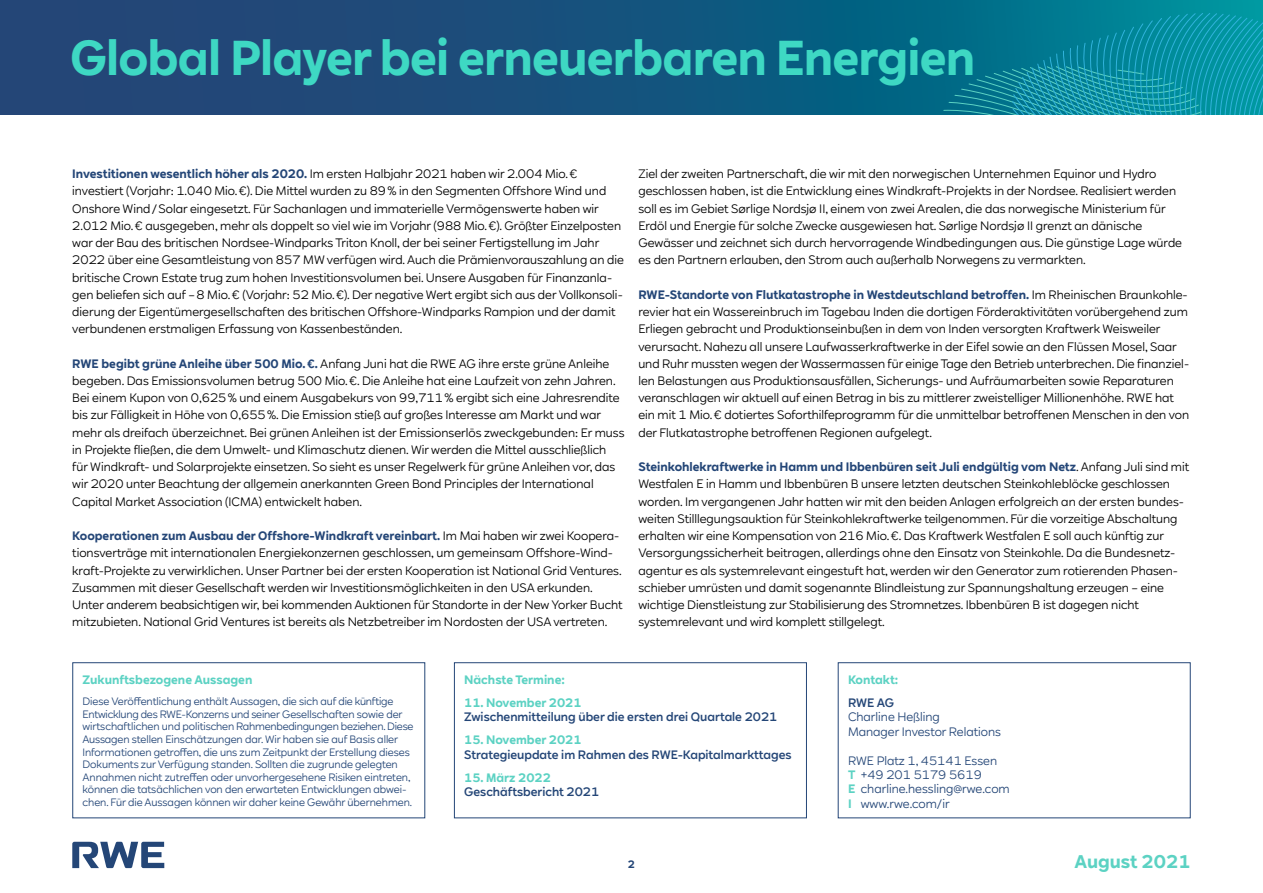
<style>
.page{position:relative;width:1263px;height:893px;background:#fff}
.page>*{position:absolute;margin:0;border:0;box-sizing:border-box;transform-origin:0 0}
.t1{font:700 48px "RWE Sans";letter-spacing:-.02em;color:#3ed8c3}
.t2{font:700 18px "RWE Sans";color:#5cd2c3}
.t3{font:12px/17.2px "RWE Sans";color:#000}
.t4{font:500 12px "RWE Sans";color:#244677}
.t5{font:12px/14.4px "RWE Sans";color:#244677}
.t6{font:700 12px "RWE Sans";color:#5cd2c3}
.t7{font:10.5px/12.6px "RWE Sans";letter-spacing:-.005em;color:#244677}
.t8{font:700 10.5px "RWE Sans";color:#244677}
.s1{font-weight:700;color:#244677}
.s2{font-weight:700;color:#5cd2c3}
</style>
<div class="page">
<svg style="left:0;top:0;width:1263px;height:115px;background:#17517c"></svg>
<svg style="left:912px;top:12px;width:351px;height:103px;background:#09869b"></svg>
<div style="left:72px;top:662px;width:353px;height:156px;border:1px solid #244677"></div>
<div style="left:838px;top:662px;width:353px;height:156px;border:1px solid #244677"></div>
<div style="left:454px;top:662px;width:353px;height:156px;border:1px solid #244677"></div>
<svg style="left:72px;top:842px;width:92px;height:26px"></svg>
<h1 class="t1" style="left:70px;top:27px;width:907px">Global Player bei erneuerbaren Energien</h1>
<p class="t3" style="left:72px;top:165px;width:553px"><span class="s1">Investitionen wesentlich höher als 2020.</span> Im ersten Halbjahr 2021 haben wir 2.004 Mio. € investiert (Vorjahr: 1.040 Mio. €). Die Mittel wurden zu 89 % in den Segmenten Offshore Wind und Onshore Wind / Solar eingesetzt. Für Sachanlagen und immaterielle Vermögenswerte haben wir 2.012 Mio. € ausgegeben, mehr als doppelt so viel wie im Vorjahr (988 Mio. €). Größter Einzelposten war der Bau des britischen Nordsee-Windparks Triton Knoll, der bei seiner Fertigstellung im Jahr 2022 über eine Gesamtleistung von 857 MW verfügen wird. Auch die Prämienvorauszahlung an die britische Crown Estate trug zum hohen Investitionsvolumen bei. Unsere Ausgaben für Finanzanla&shy;gen beliefen sich auf – 8 Mio. € (Vorjahr: 52 Mio. €). Der negative Wert ergibt sich aus der Vollkonsoli&shy;dierung der Eigentümergesellschaften des britischen Offshore-Windparks Rampion und der damit verbundenen erstmaligen Erfassung von Kassenbeständen.</p>
<p class="t3" style="left:72px;top:355px;width:554px"><span class="s1">RWE begibt grüne Anleihe über 500 Mio. €.</span> Anfang Juni hat die RWE AG ihre erste grüne Anleihe begeben. Das Emissionsvolumen betrug 500 Mio. €. Die Anleihe hat eine Laufzeit von zehn Jahren.<br>Bei einem Kupon von 0,625 % und einem Ausgabekurs von 99,711 % ergibt sich eine Jahresrendite bis zur Fälligkeit in Höhe von 0,655 %. Die Emission stieß auf großes Interesse am Markt und war mehr als dreifach überzeichnet. Bei grünen Anleihen ist der Emissionserlös zweckgebunden: Er muss in Projekte fließen, die dem Umwelt- und Klimaschutz dienen. Wir werden die Mittel ausschließlich für Windkraft- und Solarprojekte einsetzen. So sieht es unser Regelwerk für grüne Anleihen vor, das wir 2020 unter Beachtung der allgemein anerkannten Green Bond Principles der International Capital Market Association (ICMA) entwickelt haben.</p>
<p class="t3" style="left:72px;top:527px;width:552px"><span class="s1">Kooperationen zum Ausbau der Offshore-Windkraft vereinbart.</span> Im Mai haben wir zwei Koopera&shy;tionsverträge mit internationalen Energiekonzernen geschlossen, um gemeinsam Offshore-Wind&shy;kraft-Projekte zu verwirklichen. Unser Partner bei der ersten Kooperation ist National Grid Ventures.<br>Zusammen mit dieser Gesellschaft werden wir Investitionsmöglichkeiten in den USA erkunden.<br>Unter anderem beabsichtigen wir, bei kommenden Auktionen für Standorte in der New Yorker Bucht mitzubieten. National Grid Ventures ist bereits als Netzbetreiber im Nordosten der USA vertreten.</p>
<p class="t3" style="left:638px;top:165px;width:545px">Ziel der zweiten Partnerschaft, die wir mit den norwegischen Unternehmen Equinor und Hydro geschlossen haben, ist die Entwicklung eines Windkraft-Projekts in der Nordsee. Realisiert werden soll es im Gebiet Sørlige Nordsjø II, einem von zwei Arealen, die das norwegische Ministerium für Erdöl und Energie für solche Zwecke ausgewiesen hat. Sørlige Nordsjø II grenzt an dänische Gewässer und zeichnet sich durch hervorragende Windbedingungen aus. Die günstige Lage würde es den Partnern erlauben, den Strom auch außerhalb Norwegens zu vermarkten.</p>
<p class="t3" style="left:638px;top:286px;width:552px"><span class="s1">RWE-Standorte von Flutkatastrophe in Westdeutschland betroffen.</span> Im Rheinischen Braunkohle&shy;revier hat ein Wassereinbruch im Tagebau Inden die dortigen Förderaktivitäten vorübergehend zum Erliegen gebracht und Produktionseinbußen in dem von Inden versorgten Kraftwerk Weisweiler verursacht. Nahezu all unsere Laufwasserkraftwerke in der Eifel sowie an den Flüssen Mosel, Saar und Ruhr mussten wegen der Wassermassen für einige Tage den Betrieb unterbrechen. Die finanziel&shy;len Belastungen aus Produktionsausfällen, Sicherungs- und Aufräumarbeiten sowie Reparaturen veranschlagen wir aktuell auf einen Betrag in bis zu mittlerer zweistelliger Millionenhöhe. RWE hat ein mit 1 Mio. € dotiertes Soforthilfeprogramm für die unmittelbar betroffenen Menschen in den von der Flutkatastrophe betroffenen Regionen aufgelegt.</p>
<p class="t3" style="left:638px;top:458px;width:552px"><span class="s1">Steinkohlekraftwerke in Hamm und Ibbenbüren seit Juli endgültig vom Netz</span>. Anfang Juli sind mit Westfalen E in Hamm und Ibbenbüren B unsere letzten deutschen Steinkohleblöcke geschlossen worden. Im vergangenen Jahr hatten wir mit den beiden Anlagen erfolgreich an der ersten bundes&shy;weiten Stilllegungsauktion für Steinkohlekraftwerke teilgenommen. Für die vorzeitige Abschaltung erhalten wir eine Kompensation von 216 Mio. €. Das Kraftwerk Westfalen E soll auch künftig zur Versorgungssicherheit beitragen, allerdings ohne den Einsatz von Steinkohle. Da die Bundesnetz&shy;agentur es als systemrelevant eingestuft hat, werden wir den Generator zum rotierenden Phasen&shy;schieber umrüsten und damit sogenannte Blindleistung zur Spannungshaltung erzeugen – eine wichtige Dienstleistung zur Stabilisierung des Stromnetzes. Ibbenbüren B ist dagegen nicht systemrelevant und wird komplett stillgelegt.</p>
<p class="t6" style="left:83px;top:672px;width:171px">Zukunftsbezogene Aussagen</p>
<p class="t7" style="left:83px;top:695px;width:332px">Diese Veröffentlichung enthält Aussagen, die sich auf die künftige Entwicklung des RWE-Konzerns und seiner Gesellschaften sowie der wirtschaftlichen und politischen Rahmenbedingungen beziehen. Diese Aussagen stellen Einschätzungen dar. Wir haben sie auf Basis aller Informationen getroffen, die uns zum Zeitpunkt der Erstellung dieses Dokuments zur Verfügung standen. Sollten die zugrunde gelegten Annahmen nicht zutreffen oder unvorhergesehene Risiken eintreten, können die tatsächlichen von den erwarteten Entwicklungen abwei&shy;chen. Für die Aussagen können wir daher keine Gewähr übernehmen.</p>
<p class="t6" style="left:464px;top:672px;width:102px">Nächste Termine:</p>
<p class="t6" style="left:464px;top:695px;width:119px">11. November 2021</p>
<p class="t4" style="left:464px;top:710px;width:315px">Zwischenmitteilung über die ersten drei Quartale 2021</p>
<p class="t6" style="left:464px;top:732px;width:119px">15. November 2021</p>
<p class="t4" style="left:464px;top:747px;width:329px">Strategieupdate im Rahmen des RWE-Kapitalmarkttages</p>
<p class="t6" style="left:464px;top:770px;width:88px">15. März 2022</p>
<p class="t4" style="left:464px;top:784px;width:137px">Geschäftsbericht 2021</p>
<p class="t6" style="left:848px;top:672px;width:52px">Kontakt:</p>
<p class="t4" style="left:848px;top:695px;width:48px">RWE AG</p>
<p class="t5" style="left:848px;top:710px;width:155px">Charline Heßling<br>Manager Investor Relations</p>
<p class="t5" style="left:848px;top:753px;width:163px">RWE Platz 1, 45141 Essen<br><span class="s2">T</span> +49 201 5179 5619<br><span class="s2">E</span> charline.hessling@rwe.com<br><span class="s2">I</span> www.rwe.com/ir</p>
<p class="t8" style="left:628px;top:858px;width:9px">2</p>
<h2 class="t2" style="left:1074px;top:850px;width:118px">August 2021</h2>
</div>
